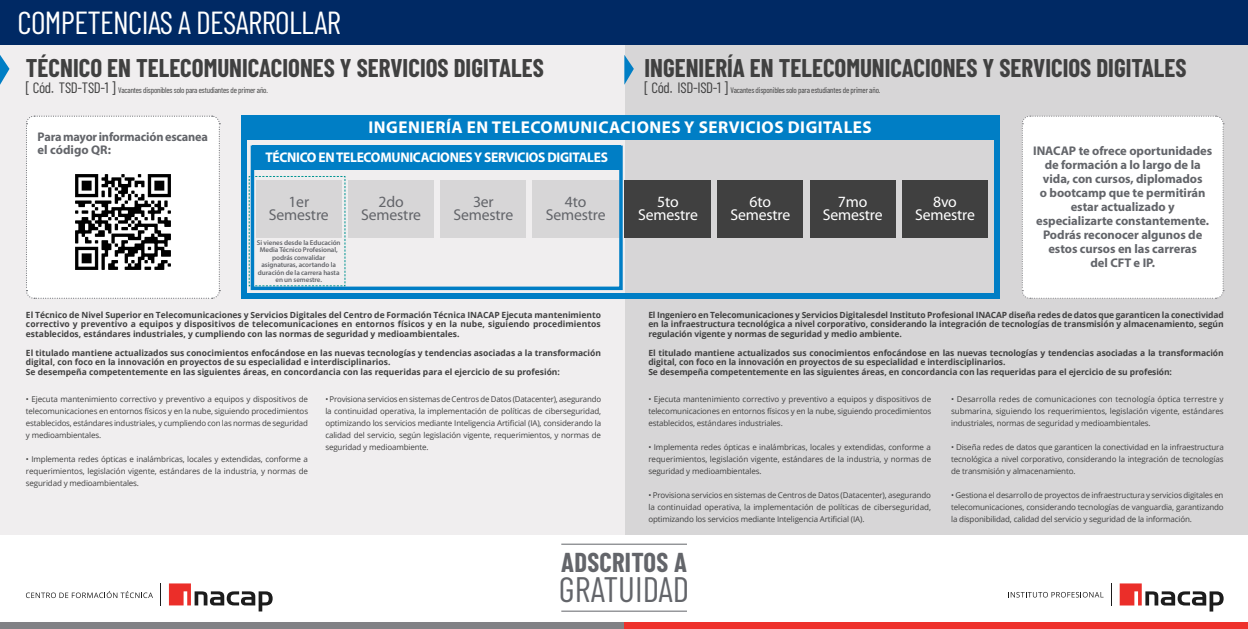
<style>
.page{position:relative;width:1248px;height:629px;background:#fff}
.page>*{position:absolute;margin:0;border:0;box-sizing:border-box;transform-origin:0 0}
.t1{font:35.3px "Barlow Condensed";color:#63656a}
.t2{font:31.85px "Barlow Condensed";letter-spacing:-.02em;color:#fff}
.t3{font:700 26.65px "Barlow Condensed";letter-spacing:.01em;color:#63656a}
.t4{font:700 25px "Barlow Condensed";color:#404040}
.t5{font:700 17.15px "Myriad Pro";letter-spacing:.03em;color:#fff}
.t6{font:15.7px/12.8px "Myriad Pro";letter-spacing:-.01em;color:#63656a;text-align:center}
.t7{font:15.7px/12.8px "Myriad Pro";letter-spacing:-.01em;color:#fff;text-align:center}
.t8{font:700 14px "Myriad Pro";letter-spacing:-.02em;color:#fff;scale:.96 1}
.t9{font:700 12.55px/14px "Myriad Pro";letter-spacing:-.005em;color:#63656a;text-align:center}
.t10{font:700 8.5px/9.5px "Open Sans";letter-spacing:-.005em;color:#404040;text-align:justify}
.t11{font:8px/12px "Open Sans";letter-spacing:-.015em;color:#404040;text-align:justify}
.t12{font:8px "Barlow Condensed";letter-spacing:-.02em;color:#404040}
.t13{font:600 7px/7.5px "Myriad Pro";letter-spacing:-.01em;color:#63656a;text-align:center}
.s1{font-size:15px}
</style>
<div class="page">
<div style="left:624px;top:0;width:624px;height:535px;background:#d7d6d7"></div>
<div style="left:0;top:0;width:624px;height:535px;background:#f0eeef"></div>
<svg style="left:0;top:55px;width:10px;height:30px"></svg>
<svg style="left:624px;top:55px;width:10px;height:30px"></svg>
<div style="left:0;top:622px;width:624px;height:7px;background:#818185"></div>
<div style="left:624px;top:622px;width:624px;height:7px;background:#ee312c"></div>
<div style="left:241px;top:294px;width:758px;height:5px;background:#007ec5"></div>
<div style="left:252px;top:145px;width:369px;height:25px;background:#007ec5"></div>
<div style="left:348px;top:180px;width:86px;height:57px;background:#d7d6d7"></div>
<div style="left:440px;top:180px;width:86px;height:57px;background:#d7d6d7"></div>
<div style="left:533px;top:180px;width:88px;height:57px;background:#d7d6d7"></div>
<div style="left:624px;top:180px;width:87px;height:57px;background:#404040"></div>
<div style="left:717px;top:180px;width:86px;height:57px;background:#404040"></div>
<div style="left:809px;top:180px;width:86px;height:57px;background:#404040"></div>
<div style="left:902px;top:180px;width:86px;height:57px;background:#404040"></div>
<div style="left:241px;top:116px;width:752px;height:24px;background:#007ec5"></div>
<div style="left:241px;top:116px;width:5px;height:183px;background:#007ec5"></div>
<div style="left:993px;top:116px;width:6px;height:183px;background:#007ec5"></div>
<svg style="left:248px;top:176px;width:98px;height:111px"></svg>
<div style="left:1021px;top:115px;width:203px;height:184px;background:#fff"></div>
<div style="left:26px;top:115px;width:194px;height:184px;background:#fff"></div>
<div style="left:0;top:0;width:1248px;height:44px;background:#002964"></div>
<hr style="left:561px;top:544px;width:126px;height:1px;background:#63656a">
<hr style="left:561px;top:611px;width:126px;height:1px;background:#63656a">
<div style="left:251px;top:145px;width:371px;height:145px;border:4px solid #007ec5"></div>
<svg style="left:26px;top:591px;width:127px;height:7px"></svg>
<svg style="left:169px;top:583px;width:104px;height:28px"></svg>
<svg style="left:1008px;top:592px;width:95px;height:5px"></svg>
<svg style="left:1119px;top:583px;width:104px;height:28px"></svg>
<svg style="left:1111px;top:583px;width:1px;height:22px"></svg>
<img style="left:61px;top:161px;width:123px;height:123px">
<h2 class="t2" style="left:18px;top:0;width:325px">COMPETENCIAS A DESARROLLAR</h2>
<h3 class="t4" style="left:26px;top:50px;width:519px">TÉCNICO EN TELECOMUNICACIONES Y SERVICIOS DIGITALES</h3>
<p class="t12" style="left:26px;top:84px;width:243px"><span class="s1">[ Cód. TSD-TSD-1 ]</span> Vacantes disponibles solo para estudiantes de primer año.</p>
<h3 class="t4" style="left:644px;top:50px;width:543px">INGENIERÍA EN TELECOMUNICACIONES Y SERVICIOS DIGITALES</h3>
<p class="t12" style="left:644px;top:84px;width:237px"><span class="s1">[ Cód. ISD-ISD-1 ]</span> Vacantes disponibles solo para estudiantes de primer año.</p>
<h3 class="t9" style="left:38px;top:129px;width:172px;line-height:13.3px;text-align:left">Para mayor información escanea el código QR:</h3>
<h3 class="t5" style="left:368px;top:116px;width:505px">INGENIERÍA EN TELECOMUNICACIONES Y SERVICIOS DIGITALES</h3>
<h3 class="t8" style="left:265px;top:149px;width:358px">TÉCNICO EN TELECOMUNICACIONES Y SERVICIOS DIGITALES</h3>
<h3 class="t6" style="left:269px;top:195px;width:61px">1er<br>Semestre</h3>
<p class="t13" style="left:257px;top:238px;width:85px">Si vienes desde la Educación<br>Media Técnico Profesional, podrás convalidar asignaturas, acortando la duración de la carrera hasta en un semestre.</p>
<h3 class="t6" style="left:361px;top:195px;width:61px">2do<br>Semestre</h3>
<h3 class="t6" style="left:453px;top:195px;width:61px">3er<br>Semestre</h3>
<h3 class="t6" style="left:546px;top:195px;width:61px">4to<br>Semestre</h3>
<h3 class="t7" style="left:638px;top:195px;width:61px">5to<br>Semestre</h3>
<h3 class="t7" style="left:730px;top:195px;width:61px">6to<br>Semestre</h3>
<h3 class="t7" style="left:822px;top:195px;width:61px">7mo<br>Semestre</h3>
<h3 class="t7" style="left:915px;top:195px;width:61px">8vo<br>Semestre</h3>
<p class="t9" style="left:1033px;top:143px;width:180px">INACAP te ofrece oportunidades de formación a lo largo de la vida, con cursos, diplomados<br>o bootcamp que te permitirán estar actualizado y especializarte constantemente.<br>Podrás reconocer algunos de estos cursos en las carreras<br>del CFT e IP.</p>
<p class="t10" style="left:26px;top:309px;width:576px">El Técnico de Nivel Superior en Telecomunicaciones y Servicios Digitales del Centro de Formación Técnica INACAP Ejecuta mantenimiento correctivo y preventivo a equipos y dispositivos de telecomunicaciones en entornos físicos y en la nube, siguiendo procedimientos establecidos, estándares industriales, y cumpliendo con las normas de seguridad y medioambientales.</p>
<p class="t10" style="left:26px;top:347px;width:576px;text-align:left">El titulado mantiene actualizados sus conocimientos enfocándose en las nuevas tecnologías y tendencias asociadas a la transformación digital, con foco en la innovación en proyectos de su especialidad e interdisciplinarios.<br>Se desempeña competentemente en las siguientes áreas, en concordancia con las requeridas para el ejercicio de su profesión:</p>
<p class="t10" style="left:648px;top:309px;width:577px">El Ingeniero en Telecomunicaciones y Servicios Digitalesdel Instituto Profesional INACAP diseña redes de datos que garanticen la conectividad en la infraestructura tecnológica a nivel corporativo, considerando la integración de tecnologías de transmisión y almacenamiento, según regulación vigente y normas de seguridad y medio ambiente.</p>
<p class="t10" style="left:648px;top:347px;width:577px;text-align:left">El titulado mantiene actualizados sus conocimientos enfocándose en las nuevas tecnologías y tendencias asociadas a la transformación digital, con foco en la innovación en proyectos de su especialidad e interdisciplinarios.<br>Se desempeña competentemente en las siguientes áreas, en concordancia con las requeridas para el ejercicio de su profesión:</p>
<p class="t11" style="left:26px;top:393px;width:284px">• Ejecuta mantenimiento correctivo y preventivo a equipos y dispositivos de telecomunicaciones en entornos físicos y en la nube, siguiendo procedimientos establecidos, estándares industriales, y cumpliendo con las normas de seguridad y medioambientales.</p>
<p class="t11" style="left:26px;top:453px;width:284px">• Implementa redes ópticas e inalámbricas, locales y extendidas, conforme a requerimientos, legislación vigente, estándares de la industria, y normas de seguridad y medioambientales.</p>
<p class="t11" style="left:325px;top:393px;width:277px">• Provisiona servicios en sistemas de Centros de Datos (Datacenter), asegurando la continuidad operativa, la implementación de políticas de ciberseguridad, optimizando los servicios mediante Inteligencia Artificial (IA), considerando la calidad del servicio, según legislación vigente, requerimientos, y normas de seguridad y medioambiente.</p>
<p class="t11" style="left:951px;top:393px;width:274px">• Desarrolla redes de comunicaciones con tecnología óptica terrestre y submarina, siguiendo los requerimientos, legislación vigente, estándares industriales, normas de seguridad y medioambientales.</p>
<p class="t11" style="left:648px;top:393px;width:284px">• Ejecuta mantenimiento correctivo y preventivo a equipos y dispositivos de telecomunicaciones en entornos físicos y en la nube, siguiendo procedimientos establecidos, estándares industriales.</p>
<p class="t11" style="left:648px;top:441px;width:284px">• Implementa redes ópticas e inalámbricas, locales y extendidas, conforme a requerimientos, legislación vigente, estándares de la industria, y normas de seguridad y medioambientales.</p>
<p class="t11" style="left:648px;top:489px;width:284px">• Provisiona servicios en sistemas de Centros de Datos (Datacenter), asegurando la continuidad operativa, la implementación de políticas de ciberseguridad, optimizando los servicios mediante Inteligencia Artificial (IA).</p>
<p class="t11" style="left:951px;top:441px;width:274px">• Diseña redes de datos que garanticen la conectividad en la infraestructura tecnológica a nivel corporativo, considerando la integración de tecnologías de transmisión y almacenamiento.</p>
<p class="t11" style="left:951px;top:489px;width:274px">• Gestiona el desarrollo de proyectos de infraestructura y servicios digitales en telecomunicaciones, considerando tecnologías de vanguardia, garantizando la disponibilidad, calidad del servicio y seguridad de la información.</p>
<h3 class="t3" style="left:561px;top:543px;width:127px">ADSCRITOS A</h3>
<h1 class="t1" style="left:559px;top:564px;width:132px">GRATUIDAD</h1>
</div>
